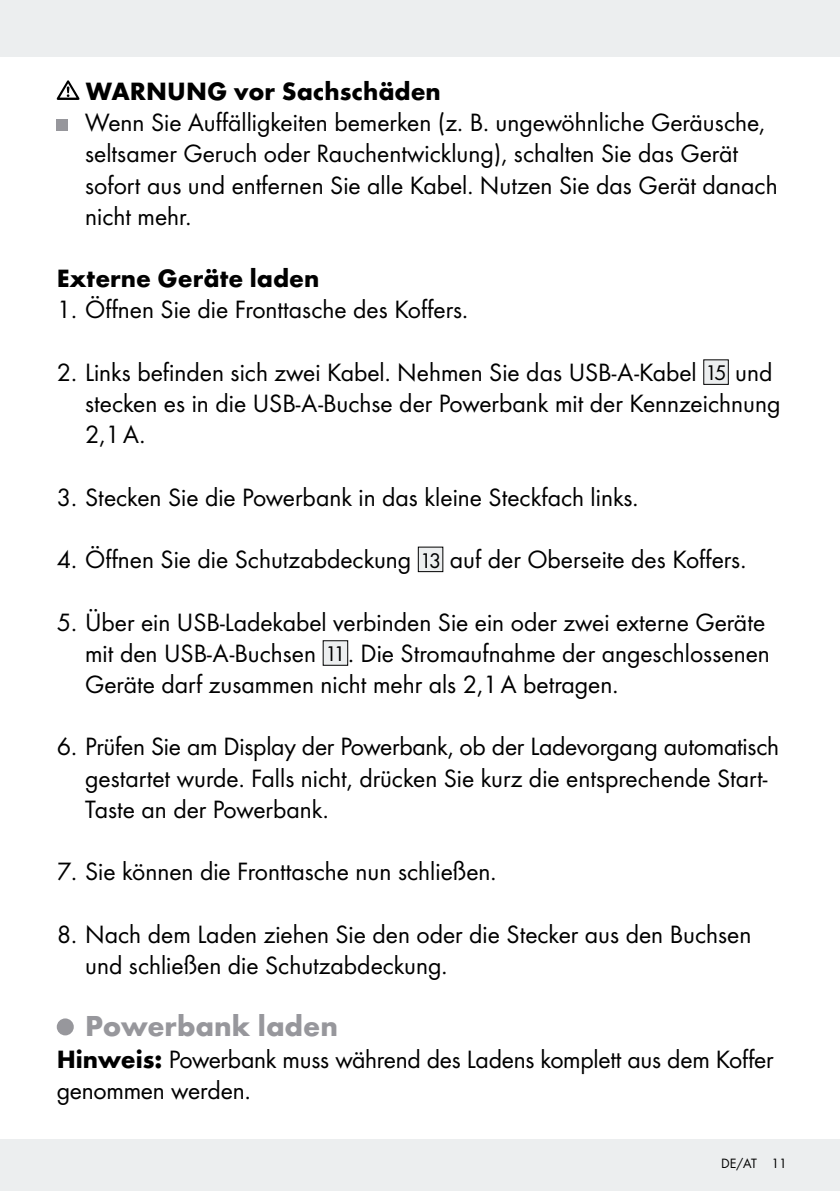
<style>
.page{position:relative;width:840px;height:1191px;background:#fff}
.page>*{position:absolute;margin:0;border:0;box-sizing:border-box;transform-origin:0 0}
.t1{font:700 30px "Futura";color:#97979c}
.t2{font:26px/31.2px "Futura Boo";color:#000}
.t3{font:700 26px "Futura";color:#000}
.t4{font:14px "Futura Boo";color:#000}
.s1{font-size:22px}
.s2{font-family:"Futura";font-weight:700}
</style>
<div class="page">
<div style="left:0;top:1140px;width:839px;height:51px;background:#eceeef"></div>
<div style="left:0;top:0;width:839px;height:57px;background:#eceeef"></div>
<svg style="left:57px;top:80px;width:22px;height:20px"></svg>
<div style="left:57px;top:120px;width:11px;height:11px;background:#97979c"></div>
<div style="left:703px;top:360px;width:24px;height:24px;background:#eceeef"></div>
<div style="left:418px;top:547px;width:24px;height:24px;background:#eceeef"></div>
<div style="left:417px;top:546px;width:26px;height:26px;border:1px solid #000"></div>
<div style="left:323px;top:641px;width:24px;height:24px;background:#eceeef"></div>
<div style="left:322px;top:640px;width:26px;height:26px;border:1px solid #000"></div>
<div style="left:57px;top:1018px;width:17px;height:17px;background:#97979c;border-radius:50%"></div>
<p class="t3" style="left:86px;top:75px;width:356px">WARNUNG vor Sachschäden</p>
<p class="t2" style="left:85px;top:107px;width:693px">Wenn Sie Auffälligkeiten bemerken (z. B. ungewöhnliche Geräusche, seltsamer Geruch oder Rauchentwicklung), schalten Sie das Gerät sofort aus und entfernen Sie alle Kabel. Nutzen Sie das Gerät danach nicht mehr.</p>
<p class="t3" style="left:57px;top:262px;width:264px">Externe Geräte laden</p>
<p class="t2" style="left:57px;top:294px;width:412px">1. Öffnen Sie die Fronttasche des Koffers.</p>
<p class="t2" style="left:85px;top:356px;width:696px;text-indent:-28px">2. Links befinden sich zwei Kabel. Nehmen Sie das USB-A-Kabel <span class="s1">15</span> und stecken es in die USB-A-Buchse der Powerbank mit der Kennzeichnung<br>2,1A.</p>
<p class="t2" style="left:57px;top:481px;width:583px">3. Stecken Sie die Powerbank in das kleine Steckfach links.</p>
<p class="t2" style="left:57px;top:543px;width:690px">4. Öffnen Sie die Schutzabdeckung <span class="s1">13</span> auf der Oberseite des Koffers.</p>
<p class="t2" style="left:85px;top:606px;width:686px;text-indent:-28px">5. Über ein USB-Ladekabel verbinden Sie ein oder zwei externe Geräte mit den USB-A-Buchsen <span class="s1">11</span>. Die Stromaufnahme der angeschlossenen<br>Geräte darf zusammen nicht mehr als 2,1A betragen.</p>
<p class="t2" style="left:85px;top:731px;width:695px;text-indent:-28px">6. Prüfen Sie am Display der Powerbank, ob der Ladevorgang automatisch gestartet wurde. Falls nicht, drücken Sie kurz die entsprechende Start-<br>Taste an der Powerbank.</p>
<p class="t2" style="left:57px;top:855px;width:441px">7. Sie können die Fronttasche nun schließen.</p>
<p class="t2" style="left:85px;top:918px;width:667px;text-indent:-28px">8. Nach dem Laden ziehen Sie den oder die Stecker aus den Buchsen und schließen die Schutzabdeckung.</p>
<p class="t1" style="left:85px;top:1007px;width:254px">Powerbank laden</p>
<p class="t2" style="left:57px;top:1043px;width:718px"><span class="s2">Hinweis:</span> Powerbank muss während des Ladens komplett aus dem Koffer genommen werden.</p>
<p class="t4" style="left:720px;top:1154px;width:67px">DE/AT 11</p>
</div>
